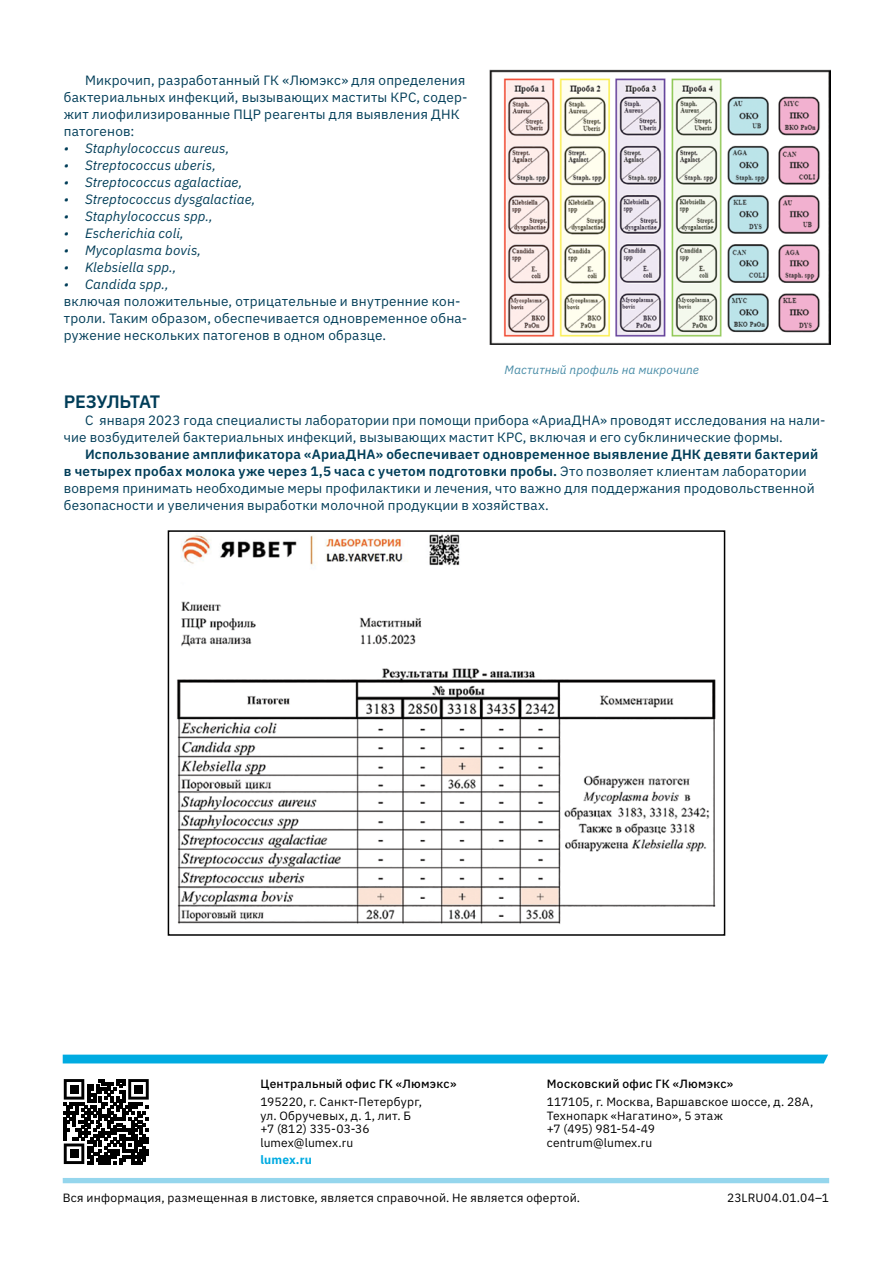
<style>
.page{position:relative;width:893px;height:1263px;background:#fff}
.page>*{position:absolute;margin:0;border:0;box-sizing:border-box;transform-origin:0 0}
.t1{font:600 18px "IBM Plex Sans";letter-spacing:-.03em;color:#003d58}
.t2{font:13.5px/17px "IBM Plex Sans";letter-spacing:.015em;color:#003d58}
.t3{font:italic 13.5px "IBM Plex Sans";letter-spacing:.005em;color:#003d58}
.t4{font:12px/13.5px "IBM Plex Sans";letter-spacing:.02em;color:#000}
.t5{font:500 12px "IBM Plex Sans";letter-spacing:.025em;color:#000}
.t6{font:italic 12px "IBM Plex Sans";color:#488ca7}
.t7{font:700 12px "IBM Plex Sans";letter-spacing:.01em;color:#00abe1}
.s1{font-weight:600}
</style>
<div class="page">
<img style="left:489px;top:69px;width:341px;height:276px">
<svg style="left:64px;top:1079px;width:85px;height:85px"></svg>
<div style="left:70px;top:1085px;width:8px;height:9px;background:#000"></div>
<div style="left:134px;top:1085px;width:9px;height:9px;background:#000"></div>
<div style="left:70px;top:1149px;width:8px;height:9px;background:#000"></div>
<svg style="left:63px;top:1054px;width:765px;height:9px;background:#12b0e3"></svg>
<div style="left:63px;top:1178px;width:766px;height:5px;background:#95d6ed"></div>
<img style="left:177px;top:533px;width:539px;height:391px">
<div style="left:168px;top:530px;width:557px;height:406px;border:2px solid #000"></div>
<p class="t2" style="left:64px;top:71px;width:405px;text-indent:21px">Микрочип, разработанный ГК «Люмэкс» для определения бактериальных инфекций, вызывающих маститы КРС, содер&shy;жит лиофилизированные ПЦР реагенты для выявления ДНК патогенов:</p>
<p class="t3" style="left:64px;top:138px;width:167px">• Staphylococcus aureus,</p>
<p class="t3" style="left:64px;top:155px;width:154px">• Streptococcus uberis,</p>
<p class="t3" style="left:64px;top:172px;width:180px">• Streptococcus agalactiae,</p>
<p class="t3" style="left:64px;top:189px;width:193px">• Streptococcus dysgalactiae,</p>
<p class="t3" style="left:64px;top:206px;width:151px">• Staphylococcus spp.,</p>
<p class="t3" style="left:64px;top:223px;width:122px">• Escherichia coli,</p>
<p class="t3" style="left:64px;top:240px;width:139px">• Mycoplasma bovis,</p>
<p class="t3" style="left:64px;top:257px;width:114px">• Klebsiella spp.,</p>
<p class="t3" style="left:64px;top:274px;width:106px">• Candida spp.,</p>
<p class="t2" style="left:64px;top:292px;width:405px">включая положительные, отрицательные и внутренние кон&shy;троли. Таким образом, обеспечивается одновременное обна&shy;ружение нескольких патогенов в одном образце.</p>
<p class="t6" style="left:505px;top:361px;width:196px">Маститный профиль на микрочипе</p>
<h1 class="t1" style="left:64px;top:388px;width:98px">РЕЗУЛЬТАТ</h1>
<p class="t2" style="left:64px;top:411px;width:763px;text-indent:21px">С января 2023 года специалисты лаборатории при помощи прибора «АриаДНА» проводят исследования на нали&shy;чие возбудителей бактериальных инфекций, вызывающих мастит КРС, включая и его субклинические формы.</p>
<p class="t2" style="left:64px;top:445px;width:756px;text-indent:21px"><span class="s1">Использование амплификатора «АриаДНА» обеспечивает одновременное выявление ДНК девяти бактерий в четырех пробах молока уже через 1,5 часа с учетом подготовки пробы.</span> Это позволяет клиентам лаборатории вовремя принимать необходимые меры профилактики и лечения, что важно для поддержания продовольственной безопасности и увеличения выработки молочной продукции в хозяйствах.</p>
<p class="t5" style="left:260px;top:1075px;width:197px">Центральный офис ГК «Люмэкс»</p>
<p class="t4" style="left:260px;top:1094px;width:163px">195220, г. Санкт-Петербург, ул. Обручевых, д. 1, лит. Б +7 (812) 335-03-36 lumex@lumex.ru</p>
<p class="t7" style="left:260px;top:1150px;width:53px">lumex.ru</p>
<p class="t5" style="left:547px;top:1075px;width:188px">Московский офис ГК «Люмэкс»</p>
<p class="t4" style="left:547px;top:1094px;width:268px">117105, г. Москва, Варшавское шоссе, д. 28А,<br>Технопарк «Нагатино», 5 этаж<br>+7 (495) 981-54-49<br>centrum@lumex.ru</p>
<p class="t4" style="left:63px;top:1190px;width:519px">Вся информация, размещенная в листовке, является справочной. Не является офертой.</p>
<p class="t4" style="left:727px;top:1190px;width:103px">23LRU04.01.04–1</p>
</div>
